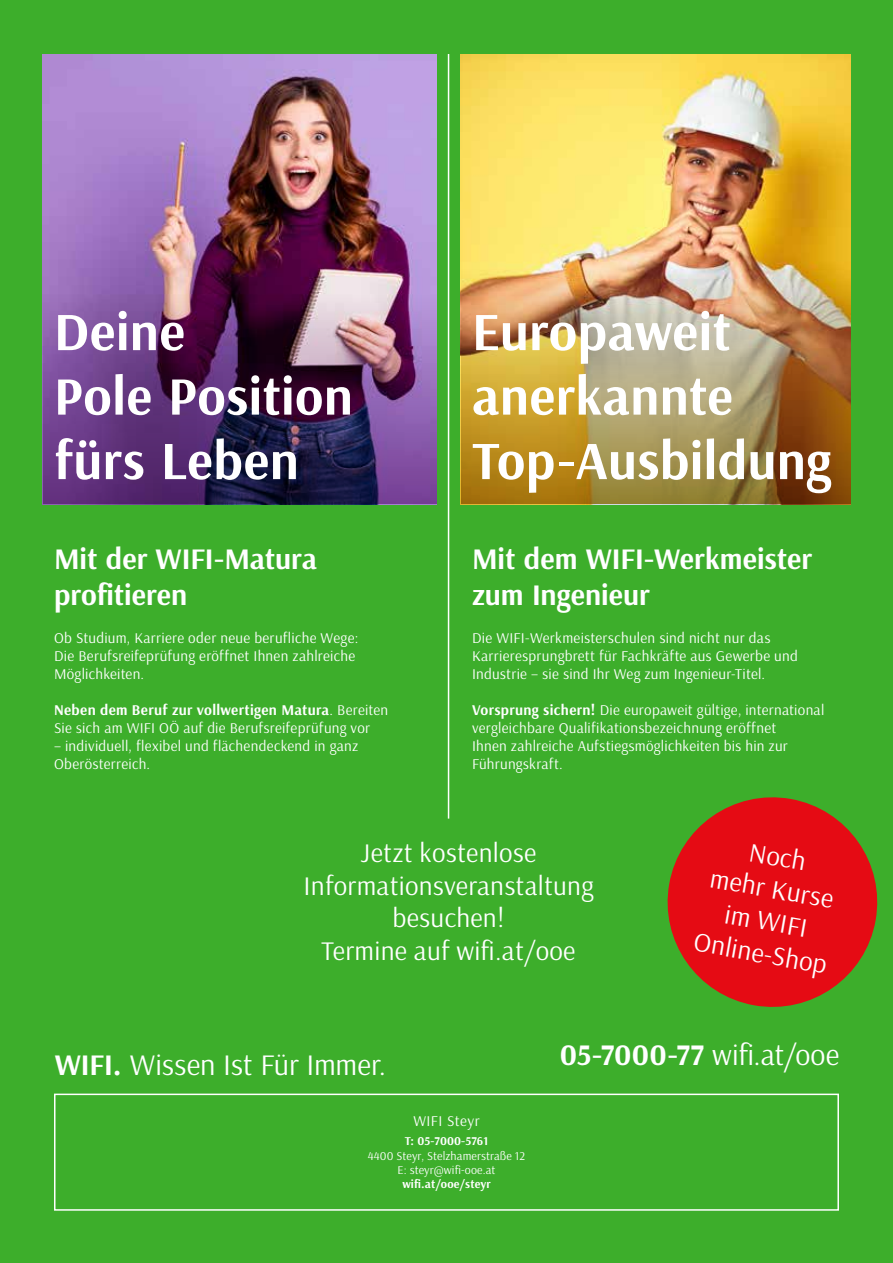
<style>
.page{position:relative;width:893px;height:1263px;background:#3dae2b}
.page>*{position:absolute;margin:0;border:0;box-sizing:border-box;transform-origin:0 0}
.t1{font:700 54px/64.5px "Arsenal";letter-spacing:.01em;color:#fff}
.t2{font:700 30px/36px "Arsenal";color:#fff}
.t3{font:30px "Arsenal";color:#fff}
.t4{font:27px/32.7px "Arsenal";letter-spacing:.01em;color:#fff;text-align:center}
.t5{font:15px/18px "Arsenal";letter-spacing:.02em;color:#fff}
.t6{font:12px/14.4px "Arsenal";letter-spacing:.01em;color:#fff;text-align:center}
.t7{font:700 12px "Arsenal";letter-spacing:.01em;color:#fff}
.s1{font-weight:700}
</style>
<div class="page">
<img style="left:460px;top:54px;width:390px;height:205px">
<img style="left:460px;top:259px;width:390px;height:245px">
<img style="left:43px;top:54px;width:394px;height:450px">
<img style="left:43px;top:286px;width:393px;height:218px">
<hr style="left:448px;top:54px;width:1px;height:765px;background:#fff">
<div style="left:54px;top:1093px;width:785px;height:118px;border:2px solid #fff"></div>
<svg style="left:667px;top:797px;width:211px;height:210px;fill:#e50b14"></svg>
<h1 class="t1" style="left:54px;top:301px;width:300px">Deine<br>Pole Position fürs Leben</h1>
<h2 class="t2" style="left:54px;top:542px;width:265px">Mit der WIFI-Matura profitieren</h2>
<p class="t5" style="left:54px;top:629px;width:306px">Ob Studium, Karriere oder neue berufliche Wege:<br>Die Berufsreifeprüfung eröffnet Ihnen zahlreiche<br>Möglichkeiten.</p>
<p class="t5" style="left:54px;top:701px;width:336px"><span class="s1">Neben dem Beruf zur vollwertigen Matura</span>. Bereiten<br>Sie sich am WIFI OÖ auf die Berufsreifeprüfung vor</p>
<p class="t5" style="left:54px;top:737px;width:306px">– individuell, flexibel und flächendeckend in ganz<br>Oberösterreich.</p>
<h1 class="t1" style="left:472px;top:301px;width:361px">Europaweit anerkannte<br>Top-Ausbildung</h1>
<h2 class="t2" style="left:472px;top:542px;width:342px">Mit dem WIFI-Werkmeister zum Ingenieur</h2>
<p class="t5" style="left:472px;top:629px;width:327px">Die WIFI-Werkmeisterschulen sind nicht nur das<br>Karrieresprungbrett für Fachkräfte aus Gewerbe und<br>Industrie – sie sind Ihr Weg zum Ingenieur-Titel.</p>
<p class="t5" style="left:472px;top:701px;width:354px"><span class="s1">Vorsprung sichern!</span> Die europaweit gültige, international vergleichbare Qualifikationsbezeichnung eröffnet<br>Ihnen zahlreiche Aufstiegsmöglichkeiten bis hin zur Führungskraft.</p>
<h3 class="t4" style="left:303px;top:837px;width:292px">Jetzt kostenlose<br>Informationsveranstaltung besuchen!<br>Termine auf wifi.at/ooe</h3>
<h3 class="t4" style="left:714px;top:829px;width:136px;rotate:10deg">Noch<br>mehr Kurse im WIFI<br>Online-Shop</h3>
<h2 class="t3" style="left:55px;top:1046px;width:333px"><span class="s1">WIFI.</span> Wissen Ist Für Immer.</h2>
<h2 class="t3" style="left:560px;top:1037px;width:281px"><span class="s1">05-7000-77</span> wifi.at/ooe</h2>
<p class="t5" style="left:413px;top:1111px;width:68px">WIFI Steyr</p>
<p class="t7" style="left:405px;top:1134px;width:85px">T: 05-7000-5761</p>
<p class="t6" style="left:368px;top:1148px;width:159px">4400 Steyr, Stelzhamerstraße 12<br>E: steyr@wifi-ooe.at</p>
<p class="t7" style="left:402px;top:1177px;width:90px">wifi.at/ooe/steyr</p>
</div>
